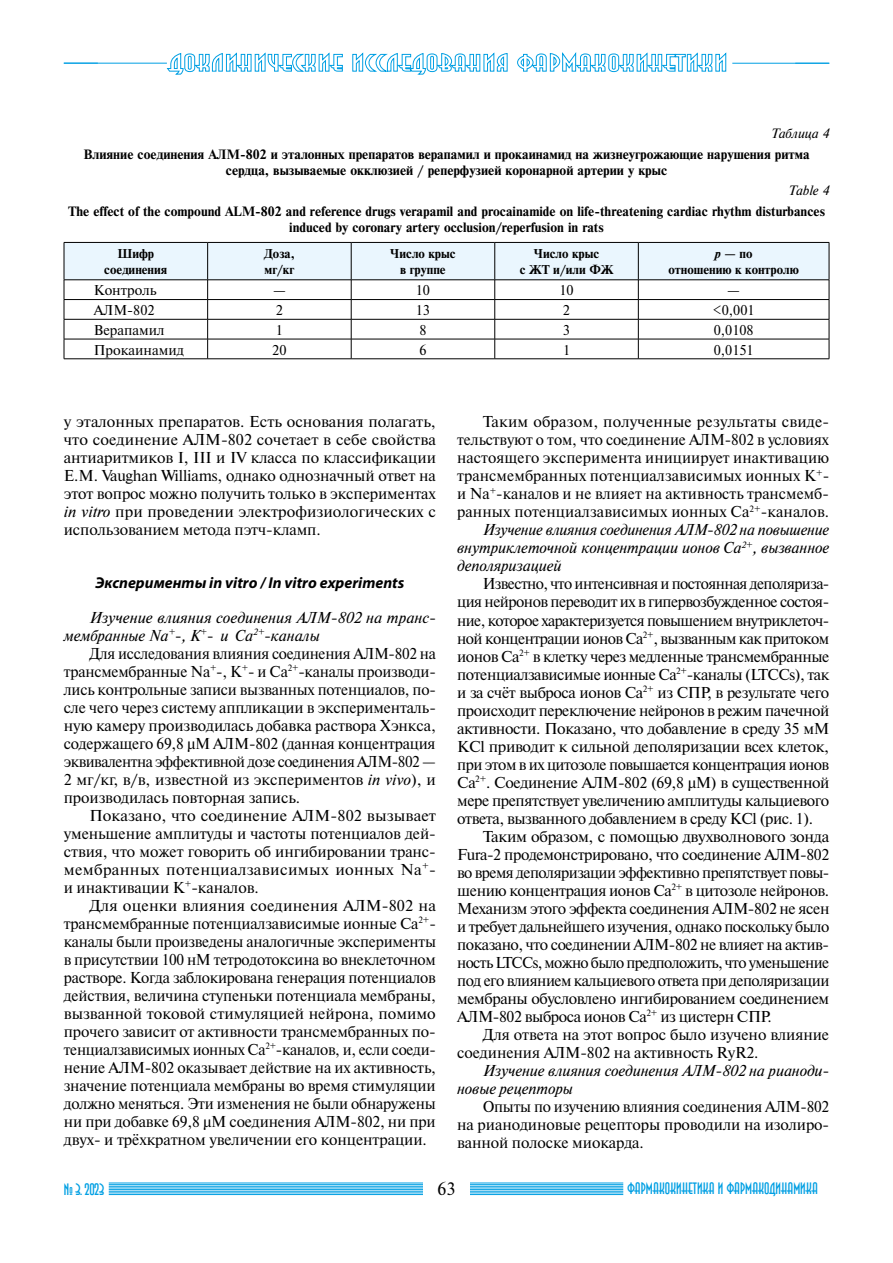
<style>
.page{position:relative;width:893px;height:1263px;background:#fff}
.page>*{position:absolute;margin:0;border:0;box-sizing:border-box;transform-origin:0 0}
.t1{font:18px "Newton C";color:#000}
.t2{font:16.5px "Anna C";color:#009fe3}
.t3{font:16.5px "Anna CTT";color:#009fe3}
.t4{font:15.75px/18px "Newton C";letter-spacing:-.005em;color:#000;text-align:justify}
.t5{font:italic 15.75px/18px "Newton C";letter-spacing:-.005em;color:#000}
.t6{font:15.75px "Newton C";letter-spacing:.015em;color:#000}
.t7{font:italic 700 15.75px "Myriad Pro";color:#000}
.t8{font:14.25px "Newton C";color:#000}
.t9{font:700 13.5px/16.2px "Newton C";color:#000;text-align:center}
.t10{font:italic 13.5px "Newton C";color:#000}
.t11{font:700 12.75px/15.3px "Newton C";color:#000;text-align:center}
.s1{font-style:italic}
</style>
<div class="page">
<hr style="left:109px;top:1182px;width:514px;height:1px;background:#009fe3">
<hr style="left:109px;top:1184px;width:514px;height:1px;background:#009fe3">
<hr style="left:109px;top:1186px;width:514px;height:1px;background:#009fe3">
<hr style="left:109px;top:1187px;width:514px;height:1px;background:#009fe3">
<hr style="left:109px;top:1189px;width:514px;height:1px;background:#009fe3">
<hr style="left:109px;top:1191px;width:514px;height:1px;background:#009fe3">
<hr style="left:109px;top:1192px;width:514px;height:1px;background:#009fe3">
<hr style="left:109px;top:1194px;width:514px;height:1px;background:#009fe3">
<div style="left:423px;top:1181px;width:46px;height:15px;background:#fff"></div>
<hr style="left:64px;top:63px;width:103px;height:1px;background:#009fe3">
<hr style="left:732px;top:63px;width:97px;height:1px;background:#009fe3">
<svg style="left:166px;top:52px;width:560px;height:23px"></svg>
<svg style="left:64px;top:242px;width:766px;height:117px"></svg>
<hr style="left:64px;top:358px;width:144px;height:1px;background:#000">
<hr style="left:208px;top:358px;width:143px;height:1px;background:#000">
<hr style="left:351px;top:358px;width:144px;height:1px;background:#000">
<hr style="left:495px;top:358px;width:143px;height:1px;background:#000">
<hr style="left:638px;top:358px;width:191px;height:1px;background:#000">
<hr style="left:64px;top:242px;width:144px;height:1px;background:#000">
<hr style="left:64px;top:243px;width:1px;height:37px;background:#000">
<hr style="left:208px;top:242px;width:143px;height:1px;background:#000">
<hr style="left:351px;top:242px;width:144px;height:1px;background:#000">
<hr style="left:495px;top:242px;width:143px;height:1px;background:#000">
<hr style="left:638px;top:242px;width:191px;height:1px;background:#000">
<hr style="left:829px;top:243px;width:1px;height:37px;background:#000">
<hr style="left:64px;top:280px;width:144px;height:1px;background:#000">
<hr style="left:208px;top:280px;width:143px;height:1px;background:#000">
<hr style="left:351px;top:280px;width:144px;height:1px;background:#000">
<hr style="left:495px;top:280px;width:143px;height:1px;background:#000">
<hr style="left:638px;top:280px;width:191px;height:1px;background:#000">
<p class="t10" style="left:771px;top:126px;width:60px">Таблица 4</p>
<p class="t9" style="left:83px;top:146px;width:728px">Влияние соединения АЛМ-802 и эталонных препаратов верапамил и прокаинамид на жизнеугрожающие нарушения ритма сердца, вызываемые окклюзией / реперфузией коронарной артерии у крыс</p>
<p class="t10" style="left:788px;top:183px;width:42px">Table 4</p>
<p class="t9" style="left:68px;top:203px;width:758px">The effect of the compound ALM-802 and reference drugs verapamil and procainamide on life-threatening cardiac rhythm disturbances induced by coronary artery occlusion/reperfusion in rats</p>
<p class="t11" style="left:104px;top:246px;width:65px">Шифр соединения</p>
<p class="t11" style="left:264px;top:246px;width:32px;text-align:left">Доза, мг/кг</p>
<p class="t11" style="left:390px;top:246px;width:67px">Число крыс в группе</p>
<p class="t11" style="left:520px;top:246px;width:95px">Число крыс<br>с ЖТ и/или ФЖ</p>
<p class="t11" style="left:668px;top:246px;width:132px"><span class="s1">p</span> — по<br>отношению к контролю</p>
<p class="t8" style="left:94px;top:283px;width:64px">Контроль</p>
<p class="t8" style="left:273px;top:283px;width:14px">—</p>
<p class="t8" style="left:416px;top:283px;width:16px">10</p>
<p class="t8" style="left:559px;top:283px;width:16px">10</p>
<p class="t8" style="left:727px;top:283px;width:14px">—</p>
<p class="t8" style="left:94px;top:302px;width:62px">АЛМ-802</p>
<p class="t8" style="left:276px;top:302px;width:9px">2</p>
<p class="t8" style="left:416px;top:302px;width:16px">13</p>
<p class="t8" style="left:563px;top:302px;width:9px">2</p>
<p class="t8" style="left:713px;top:302px;width:43px">&lt;0,001</p>
<p class="t8" style="left:94px;top:322px;width:72px">Верапамил</p>
<p class="t8" style="left:276px;top:322px;width:9px">1</p>
<p class="t8" style="left:419px;top:322px;width:9px">8</p>
<p class="t8" style="left:563px;top:322px;width:9px">3</p>
<p class="t8" style="left:714px;top:322px;width:42px">0,0108</p>
<p class="t8" style="left:94px;top:342px;width:92px">Прокаинамид</p>
<p class="t8" style="left:272px;top:342px;width:16px">20</p>
<p class="t8" style="left:419px;top:342px;width:9px">6</p>
<p class="t8" style="left:563px;top:342px;width:9px">1</p>
<p class="t8" style="left:714px;top:342px;width:41px">0,0151</p>
<p class="t4" style="left:64px;top:413px;width:374px">у эталонных препаратов. Есть основания полагать, что соединение АЛМ-802 сочетает в себе свойства антиаритмиков I, III и IV класса по классификации Е.М. Vaughan Williams, однако однозначный ответ на этот вопрос можно получить только в экспериментах <span class="s1">in vitro</span> при проведении электрофизиологических с использованием метода пэтч-кламп.</p>
<p class="t7" style="left:95px;top:572px;width:310px">Эксперименты in vitro / In vitro experiments</p>
<p class="t5" style="left:64px;top:608px;width:374px;text-indent:26px">Изучение влияния соединения АЛМ-802 на транс&shy;мембранные Na<sup>+</sup>-, K<sup>+</sup>- и Са<sup>2+</sup>-каналы</p>
<p class="t4" style="left:64px;top:644px;width:374px;text-indent:26px">Для исследования влияния соединения АЛМ-802 на трансмембранные Na<sup>+</sup>-, K<sup>+</sup>- и Са<sup>2+</sup>-каналы производи&shy;лись контрольные записи вызванных потенциалов, по&shy;сле чего через систему аппликации в эксперименталь&shy;ную камеру производилась добавка раствора Хэнкса, содержащего 69,8 µM АЛМ-802 (данная концентрация эквивалентна эффективной дозе соединения АЛМ-802 — 2 мг/кг, в/в, известной из экспериментов <span class="s1">in vivo</span>), и производилась повторная запись.</p>
<p class="t4" style="left:64px;top:806px;width:374px;text-indent:26px">Показано, что соединение АЛМ-802 вызывает уменьшение амплитуды и частоты потенциалов дей&shy;ствия, что может говорить об ингибировании транс&shy;мембранных потенциалзависимых ионных Na<sup>+</sup>- и инактивации К<sup>+</sup>-каналов.</p>
<p class="t4" style="left:64px;top:896px;width:374px;text-indent:26px">Для оценки влияния соединения АЛМ-802 на трансмембранные потенциалзависимые ионные Са<sup>2+</sup>- каналы были произведены аналогичные эксперименты в присутствии 100 нМ тетродотоксина во внеклеточном растворе. Когда заблокирована генерация потенциалов действия, величина ступеньки потенциала мембраны, вызванной токовой стимуляцией нейрона, помимо прочего зависит от активности трансмембранных по&shy;тенциалзависимых ионных Са<sup>2+</sup>-каналов, и, если соеди&shy;нение АЛМ-802 оказывает действие на их активность, значение потенциала мембраны во время стимуляции должно меняться. Эти изменения не были обнаружены ни при добавке 69,8 µM соединения АЛМ-802, ни при двух- и трёхкратном увеличении его концентрации.</p>
<p class="t6" style="left:483px;top:413px;width:348px">Таким образом, полученные результаты свиде-</p>
<p class="t4" style="left:457px;top:431px;width:373px">тельствуют о том, что соединение АЛМ-802 в условиях</p>
<p class="t4" style="left:457px;top:449px;width:373px">настоящего эксперимента инициирует инактивацию</p>
<p class="t4" style="left:457px;top:467px;width:374px">трансмембранных потенциалзависимых ионных К<sup>+</sup>-</p>
<p class="t4" style="left:457px;top:485px;width:373px">и Na<sup>+</sup>-каналов и не влияет на активность трансмемб-</p>
<p class="t4" style="left:457px;top:503px;width:374px">ранных потенциалзависимых ионных Са<sup>2+</sup>-каналов.</p>
<p class="t5" style="left:483px;top:521px;width:348px">Изучение влияния соединения АЛМ-802 на повышение</p>
<p class="t5" style="left:457px;top:539px;width:374px">внутриклеточной концентрации ионов Са<sup>2+</sup>, вызванное</p>
<p class="t5" style="left:457px;top:557px;width:106px">деполяризацией</p>
<p class="t4" style="left:457px;top:575px;width:374px;text-indent:26px">Известно, что интенсивная и постоянная деполяриза&shy;ция нейронов переводит их в гипервозбужденное состоя&shy;ние, которое характеризуется повышением внутриклеточ&shy;ной концентрации ионов Са<sup>2+</sup>, вызванным как притоком ионов Са<sup>2+</sup> в клетку через медленные трансмембранные потенциалзависимые ионные Са<sup>2+</sup>-каналы (LTCCs), так и за счёт выброса ионов Са<sup>2+</sup> из СПР, в результате чего происходит переключение нейронов в режим пачечной активности. Показано, что добавление в среду 35 мМ КСl приводит к сильной деполяризации всех клеток, при этом в их цитозоле повышается концентрация ионов Са<sup>2+</sup>. Соединение АЛМ-802 (69,8 µM) в существенной мере препятствует увеличению амплитуды кальциевого ответа, вызванного добавлением в среду КСl (рис. 1).</p>
<p class="t4" style="left:457px;top:827px;width:374px;text-indent:26px">Таким образом, с помощью двухволнового зонда Fura-2 продемонстрировано, что соединение АЛМ-802 во время деполяризации эффективно препятствует повы&shy;шению концентрация ионов Са<sup>2+</sup> в цитозоле нейронов.<br>Механизм этого эффекта соединения АЛМ-802 не ясен и требует дальнейшего изучения, однако поскольку было показано, что соединении АЛМ-802 не влияет на актив&shy;ность LTCCs, можно было предположить, что уменьшение под его влиянием кальциевого ответа при деполяризации мембраны обусловлено ингибированием соединением АЛМ-802 выброса ионов Са<sup>2+</sup> из цистерн СПР.</p>
<p class="t4" style="left:457px;top:1025px;width:374px;text-indent:26px">Для ответа на этот вопрос было изучено влияние соединения АЛМ-802 на активность RyR2.</p>
<p class="t5" style="left:457px;top:1061px;width:374px;text-indent:26px">Изучение влияния соединения АЛМ-802 на рианоди&shy;новые рецепторы</p>
<p class="t4" style="left:457px;top:1097px;width:374px;text-indent:26px">Опыты по изучению влияния соединения АЛМ-802 на рианодиновые рецепторы проводили на изолиро&shy;ванной полоске миокарда.</p>
<p class="t3" style="left:64px;top:1181px;width:42px">¹ 3. 2023</p>
<p class="t1" style="left:437px;top:1179px;width:20px">63</p>
<p class="t2" style="left:627px;top:1181px;width:192px">ФАРМАКОКИНЕТИКА и фармАкодинамика</p>
</div>
